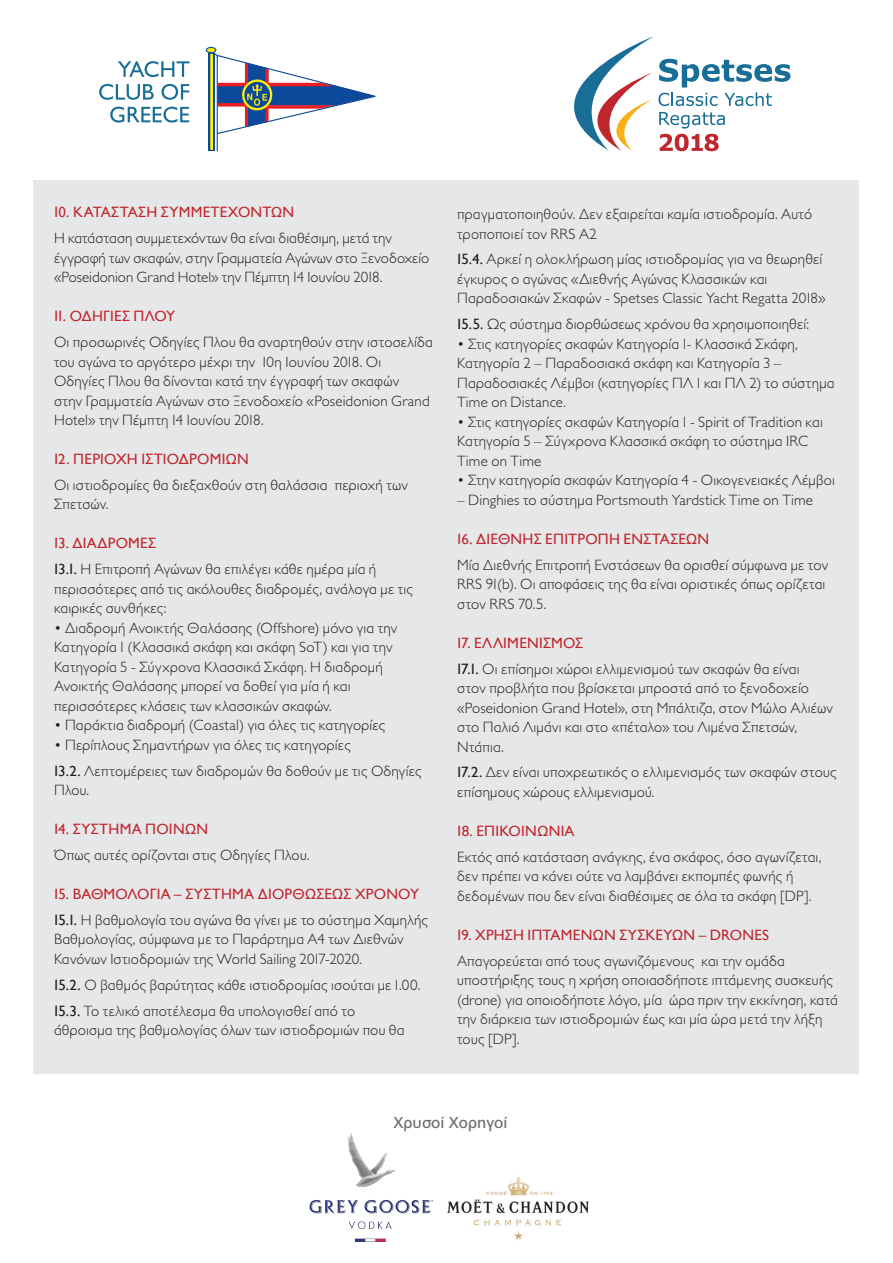
<style>
.page{position:relative;width:893px;height:1263px;background:#fff}
.page>*{position:absolute;margin:0;border:0;box-sizing:border-box;transform-origin:0 0}
.t1{font:15.75px "PF Catalog";color:#6c6d70}
.t2{font:300 15px/19.5px "Gill Sans Hel";letter-spacing:.015em;color:#231f20}
.t3{font:15px "Gill Sans Hel";letter-spacing:.015em;color:#c0262d}
.s1{font-weight:400;color:#c0262d}
.s2{font-weight:400}
</style>
<div class="page">
<img style="left:310px;top:1134px;width:122px;height:108px">
<img style="left:447px;top:1176px;width:142px;height:64px">
<svg style="left:118px;top:61px;width:71px;height:16px"></svg>
<svg style="left:99px;top:84px;width:55px;height:16px"></svg>
<svg style="left:161px;top:84px;width:28px;height:16px"></svg>
<svg style="left:110px;top:107px;width:79px;height:16px"></svg>
<svg style="left:206px;top:47px;width:169px;height:104px"></svg>
<svg style="left:574px;top:36px;width:216px;height:115px"></svg>
<div style="left:34px;top:180px;width:825px;height:893px;background:#e6e7e9"></div>
<p class="t3" style="left:54px;top:204px;width:242px">10. ΚΑΤΑΣΤΑΣΗ ΣΥΜΜΕΤΕΧΟΝΤΩΝ</p>
<p class="t2" style="left:54px;top:229px;width:377px">Η κατάσταση συμμετεχόντων θα είναι διαθέσιμη, μετά την έγγραφή των σκαφών, στην Γραμματεία Αγώνων στο Ξενοδοχείο «Poseidonion Grand Hotel» την Πέμπτη 14 Ιουνίου 2018.</p>
<p class="t3" style="left:54px;top:308px;width:123px">11. ΟΔΗΓΙΕΣ ΠΛΟΥ</p>
<p class="t2" style="left:54px;top:333px;width:380px">Οι προσωρινές Οδηγίες Πλου θα αναρτηθούν στην ιστοσελίδα του αγώνα το αργότερο μέχρι την 10η Ιουνίου 2018. Οι Οδηγίες Πλου θα δίνονται κατά την έγγραφή των σκαφών<br>στην Γραμματεία Αγώνων στο Ξενοδοχείο «Poseidonion Grand Hotel» την Πέμπτη 14 Ιουνίου 2018.</p>
<p class="t3" style="left:54px;top:451px;width:196px">12. ΠΕΡΙΟΧΗ ΙΣΤΙΟΔΡΟΜΙΩΝ</p>
<p class="t2" style="left:54px;top:475px;width:355px">Οι ιστιοδρομίες θα διεξαχθούν στη θαλάσσια περιοχή των<br>Σπετσών.</p>
<p class="t2" style="left:54px;top:531px;width:324px;line-height:25.8px"><span class="s1">13. ΔΙΑΔΡΟΜΕΣ<br></span><span class="s2">13.1.</span> Η Επιτροπή Αγώνων θα επιλέγει κάθε ημέρα μία ή</p>
<p class="t2" style="left:54px;top:579px;width:361px">περισσότερες από τις ακόλουθες διαδρομές, ανάλογα με τις καιρικές συνθήκες:</p>
<p class="t2" style="left:54px;top:618px;width:345px">• Διαδρομή Ανοικτής Θαλάσσης (Offshore) μόνο για την Κατηγορία 1 (Κλασσικά σκάφη και σκάφη SoT) και για την Κατηγορία 5 - Σύγχρονα Κλασσικά Σκάφη. Η διαδρομή Ανοικτής Θαλάσσης μπορεί να δοθεί για μία ή και περισσότερες κλάσεις των κλασσικών σκαφών.</p>
<p class="t2" style="left:54px;top:716px;width:333px">• Παράκτια διαδρομή (Coastal) για όλες τις κατηγορίες</p>
<p class="t2" style="left:54px;top:732px;width:369px;line-height:25.8px">• Περίπλους Σημαντήρων για όλες τις κατηγορίες<br><span class="s2">13.2.</span> Λεπτομέρειες των διαδρομών θα δοθούν με τις Οδηγίες</p>
<p class="t2" style="left:54px;top:781px;width:37px">Πλου.</p>
<p class="t3" style="left:54px;top:821px;width:156px">14. ΣΥΣΤΗΜΑ ΠΟΙΝΩΝ</p>
<p class="t2" style="left:54px;top:846px;width:257px">Όπως αυτές ορίζονται στις Οδηγίες Πλου.</p>
<p class="t2" style="left:54px;top:881px;width:376px;line-height:25.8px"><span class="s1">15. ΒΑΘΜΟΛΟΓΙΑ – ΣΥΣΤΗΜΑ ΔΙΟΡΘΩΣΕΩΣ ΧΡΟΝΟΥ<br></span><span class="s2">15.1.</span> Η βαθμολογία του αγώνα θα γίνει με το σύστημα Χαμηλής</p>
<p class="t2" style="left:54px;top:930px;width:351px">Βαθμολογίας, σύμφωνα με το Παράρτημα Α4 των Διεθνών<br>Κανόνων Ιστιοδρομιών της World Sailing 2017-2020.</p>
<p class="t2" style="left:54px;top:972px;width:368px;line-height:25.8px"><span class="s2">15.2.</span> Ο βαθμός βαρύτητας κάθε ιστιοδρομίας ισούται με 1.00.<br><span class="s2">15.3.</span> Το τελικό αποτέλεσμα θα υπολογισθεί από το</p>
<p class="t2" style="left:54px;top:1021px;width:352px">άθροισμα της βαθμολογίας όλων των ιστιοδρομιών που θα</p>
<p class="t2" style="left:457px;top:205px;width:357px">πραγματοποιηθούν. Δεν εξαιρείται καμία ιστιοδρομία. Αυτό τροποποιεί τον RRS A2</p>
<p class="t2" style="left:457px;top:250px;width:370px"><span class="s2">15.4.</span> Αρκεί η ολοκλήρωση μίας ιστιοδρομίας για να θεωρηθεί έγκυρος ο αγώνας «Διεθνής Αγώνας Κλασσικών και<br>Παραδοσιακών Σκαφών - Spetses Classic Yacht Regatta 2018»</p>
<p class="t2" style="left:457px;top:315px;width:353px"><span class="s2">15.5.</span> Ως σύστημα διορθώσεως χρόνου θα χρησιμοποιηθεί:</p>
<p class="t2" style="left:457px;top:334px;width:379px">• Στις κατηγορίες σκαφών Κατηγορία 1- Κλασσικά Σκάφη, Κατηγορία 2 – Παραδοσιακά σκάφη και Κατηγορία 3 – Παραδοσιακές Λέμβοι (κατηγορίες ΠΛ 1 και ΠΛ 2) το σύστημα Time on Distance.</p>
<p class="t2" style="left:457px;top:412px;width:367px">• Στις κατηγορίες σκαφών Κατηγορία 1 - Spirit of Tradition και<br>Κατηγορία 5 – Σύγχρονα Κλασσικά σκάφη το σύστημα IRC<br>Time on Time</p>
<p class="t2" style="left:457px;top:471px;width:379px">• Στην κατηγορία σκαφών Κατηγορία 4 - Οικογενειακές Λέμβοι</p>
<p class="t2" style="left:457px;top:490px;width:358px">– Dinghies το σύστημα Portsmouth Yardstick Time on Time</p>
<p class="t3" style="left:457px;top:531px;width:254px">16. ΔΙΕΘΝΗΣ ΕΠΙΤΡΟΠΗ ΕΝΣΤΑΣΕΩΝ</p>
<p class="t2" style="left:457px;top:555px;width:372px">Μία Διεθνής Επιτροπή Ενστάσεων θα ορισθεί σύμφωνα με τον<br>RRS 91(b). Οι αποφάσεις της θα είναι οριστικές όπως ορίζεται στον RRS 70.5.</p>
<p class="t2" style="left:457px;top:630px;width:344px;line-height:25.8px"><span class="s1">17. ΕΛΛΙΜΕΝΙΣΜΟΣ<br></span><span class="s2">17.1.</span> Οι επίσημοι χώροι ελλιμενισμού των σκαφών θα είναι</p>
<p class="t2" style="left:457px;top:679px;width:377px">στον προβλήτα που βρίσκεται μπροστά από το ξενοδοχείο «Poseidonion Grand Hotel», στη Μπάλτιζα, στον Μώλο Αλιέων στο Παλιό Λιμάνι και στο «πέταλο» του Λιμένα Σπετσών, Ντάπια.</p>
<p class="t2" style="left:457px;top:763px;width:381px"><span class="s2">17.2.</span> Δεν είναι υποχρεωτικός ο ελλιμενισμός των σκαφών στους επίσημους χώρους ελλιμενισμού.</p>
<p class="t3" style="left:457px;top:823px;width:119px">18. ΕΠΙΚΟΙΝΩΝΙΑ</p>
<p class="t2" style="left:457px;top:847px;width:366px">Εκτός από κατάσταση ανάγκης, ένα σκάφος, όσο αγωνίζεται, δεν πρέπει να κάνει ούτε να λαμβάνει εκπομπές φωνής ή δεδομένων που δεν είναι διαθέσιμες σε όλα τα σκάφη [DP].</p>
<p class="t3" style="left:457px;top:927px;width:314px">19. ΧΡΗΣΗ ΙΠΤΑΜΕΝΩΝ ΣΥΣΚΕΥΩΝ – DRONES</p>
<p class="t2" style="left:457px;top:951px;width:382px">Απαγορεύεται από τους αγωνιζόμενους και την ομάδα υποστήριξης τους η χρήση οποιασδήποτε ιπτάμενης συσκευής (drone) για οποιοδήποτε λόγο, μία ώρα πριν την εκκίνηση, κατά την διάρκεια των ιστιοδρομιών έως και μία ώρα μετά την λήξη τους [DP].</p>
<p class="t1" style="left:393px;top:1113px;width:115px">Χρυσοί Χορηγοί</p>
</div>
